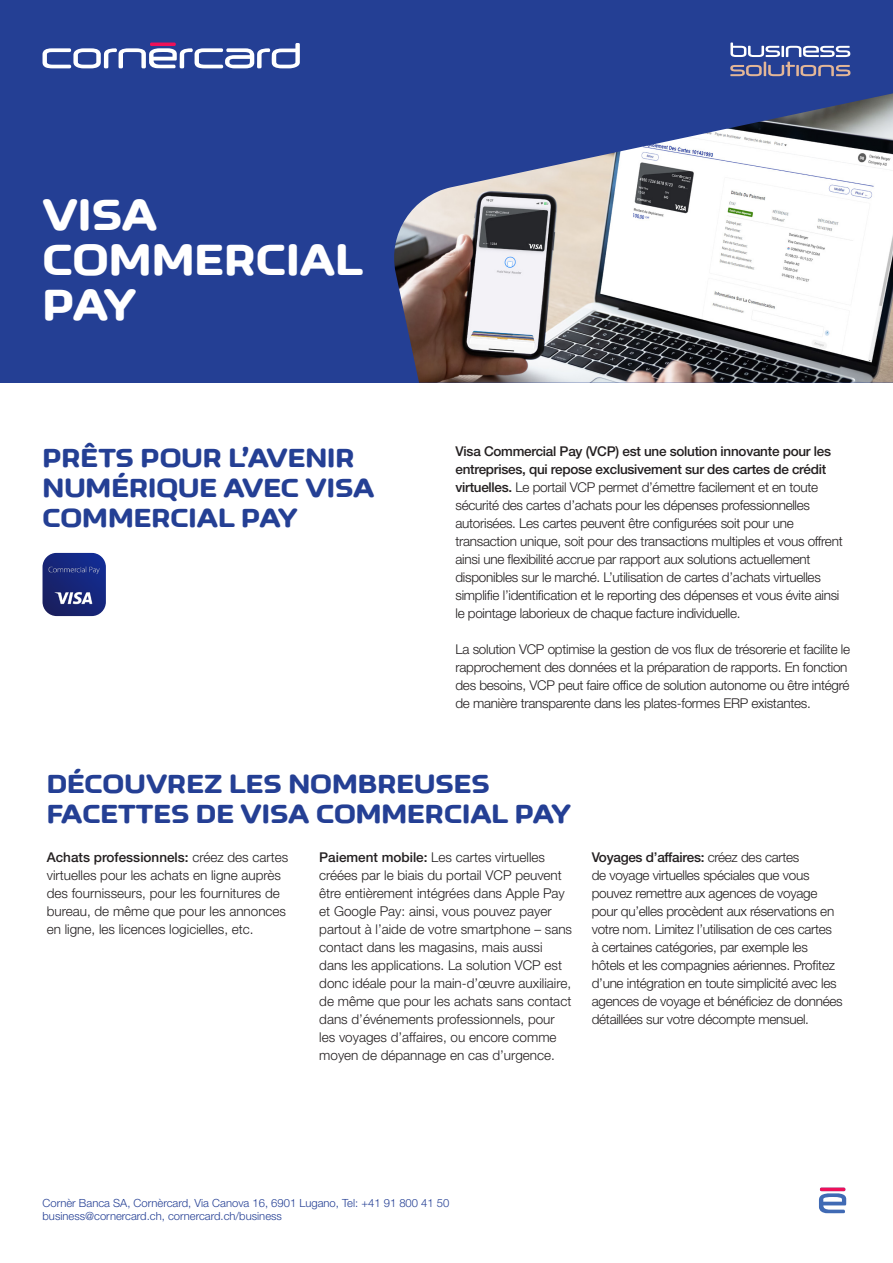
<style>
.page{position:relative;width:893px;height:1263px;background:#fff}
.page>*{position:absolute;margin:0;border:0;box-sizing:border-box;transform-origin:0 0}
.t1{font:700 45px/45px "Corner Display Offc";color:#fff}
.t2{font:700 27px/30px "Corner Display Offc";color:#243f94}
.t3{font:300 13.5px/18px "Helvetica Neue LT Std";letter-spacing:-.02em;color:#231f20}
.t4{font:300 13.5px/18px "Helvetica Neue LT Std";color:#231f20}
.t5{font:300 11.25px/13.5px "Helvetica Neue LT Std";color:#243f94}
.s1{font-weight:500}
</style>
<div class="page">
<svg style="left:819px;top:1188px;width:27px;height:25px"></svg>
<hr style="left:820px;top:1188px;width:25px;height:3px;background:#ee1059">
<div style="left:0;top:0;width:893px;height:383px;background:#243f94"></div>
<img style="left:394px;top:93px;width:499px;height:290px">
<svg style="left:43px;top:43px;width:257px;height:25px"></svg>
<hr style="left:150px;top:43px;width:26px;height:3px;background:#ee1059">
<svg style="left:730px;top:43px;width:120px;height:33px"></svg>
<img style="left:43px;top:553px;width:63px;height:63px">
<h1 class="t1" style="left:43px;top:192px;width:322px">VISA<br>COMMERCIAL<br>PAY</h1>
<h2 class="t2" style="left:43px;top:443px;width:333px">PRÊTS POUR L’AVENIR<br>NUMÉRIQUE AVEC VISA<br>COMMERCIAL PAY</h2>
<p class="t3" style="left:455px;top:442px;width:389px"><span class="s1">Visa Commercial Pay (VCP) est une solution innovante pour les entreprises, qui repose exclusivement sur des cartes de crédit virtuelles.</span> Le portail VCP permet d’émettre facilement et en toute sécurité des cartes d’achats pour les dépenses professionnelles autorisées. Les cartes peuvent être configurées soit pour une transaction unique, soit pour des transactions multiples et vous offrent ainsi une flexibilité accrue par rapport aux solutions actuellement disponibles sur le marché. L’utilisation de cartes d’achats virtuelles simplifie l’identification et le reporting des dépenses et vous évite ainsi le pointage laborieux de chaque facture individuelle.</p>
<p class="t3" style="left:455px;top:640px;width:396px">La solution VCP optimise la gestion de vos flux de trésorerie et facilite le rapprochement des données et la préparation de rapports. En fonction des besoins, VCP peut faire office de solution autonome ou être intégré de manière transparente dans les plates-formes ERP existantes.</p>
<h2 class="t2" style="left:47px;top:769px;width:526px">DÉCOUVREZ LES NOMBREUSES<br>FACETTES DE VISA COMMERCIAL PAY</h2>
<p class="t4" style="left:47px;top:848px;width:243px"><span class="s1">Achats professionnels:</span> créez des cartes virtuelles pour les achats en ligne auprès des fournisseurs, pour les fournitures de bureau, de même que pour les annonces en ligne, les licences logicielles, etc.</p>
<p class="t4" style="left:319px;top:848px;width:254px"><span class="s1">Paiement mobile:</span> Les cartes virtuelles créées par le biais du portail VCP peuvent être entièrement intégrées dans Apple Pay et Google Pay: ainsi, vous pouvez payer partout à l’aide de votre smartphone – sans contact dans les magasins, mais aussi dans les applications. La solution VCP est donc idéale pour la main-d’œuvre auxiliaire, de même que pour les achats sans contact dans d’événements professionnels, pour les voyages d’affaires, ou encore comme moyen de dépannage en cas d’urgence.</p>
<p class="t3" style="left:592px;top:848px;width:253px"><span class="s1">Voyages d’affaires:</span> créez des cartes<br>de voyage virtuelles spéciales que vous pouvez remettre aux agences de voyage pour qu’elles procèdent aux réservations en votre nom. Limitez l’utilisation de ces cartes<br>à certaines catégories, par exemple les hôtels et les compagnies aériennes. Profitez d’une intégration en toute simplicité avec les agences de voyage et bénéficiez de données détaillées sur votre décompte mensuel.</p>
<p class="t5" style="left:43px;top:1196px;width:408px">Cornèr Banca SA, Cornèrcard, Via Canova 16, 6901 Lugano, Tel: +41 91 800 41 50 business@cornercard.ch, cornercard.ch/business</p>
</div>
